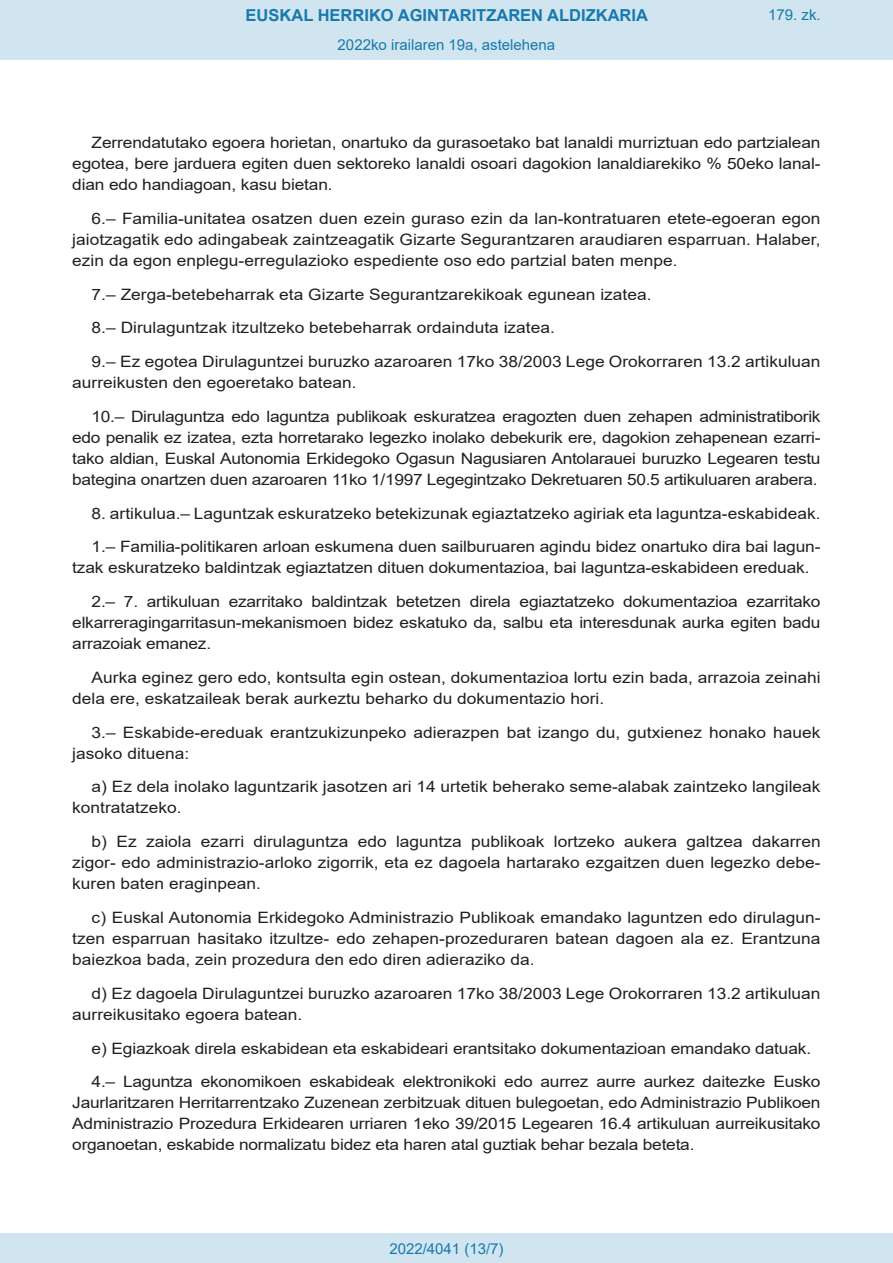
<style>
.page{position:relative;width:893px;height:1263px;background:#fff}
.page>*{position:absolute;margin:0;border:0;box-sizing:border-box;transform-origin:0 0}
.t1{font:700 16.5px "Arial";color:#1879ad}
.BOPVDetalle{font:15.6px/21px "Arial";color:#231f20;text-align:justify;scale:1.11 1}
.Paginacion_Centro{font:15px "Arial";color:#1879ad}
</style>
<div class="page">
<div style="left:0;top:0;width:893px;height:60px;background:#d0e5f0"></div>
<div style="left:0;top:1233px;width:893px;height:30px;background:#d0e5f0"></div>
<p class="t1" style="left:246px;top:3px;width:404px">EUSKAL HERRIKO AGINTARITZAREN ALDIZKARIA</p>
<p class="Paginacion_Centro" style="left:338px;top:35px;width:219px">2022ko irailaren 19a, astelehena</p>
<p class="Paginacion_Centro" style="left:768px;top:5px;width:54px">179. zk.</p>
<p class="BOPVDetalle" style="left:72px;top:132px;width:676px;text-indent:19px">Zerrendatutako egoera horietan, onartuko da gurasoetako bat lanaldi murriztuan edo partzialean egotea, bere jarduera egiten duen sektoreko lanaldi osoari dagokion lanaldiarekiko % 50eko lanal&shy;dian edo handiagoan, kasu bietan.</p>
<p class="BOPVDetalle" style="left:72px;top:208px;width:676px;text-indent:19px">6.– Familia-unitatea osatzen duen ezein guraso ezin da lan-kontratuaren etete-egoeran egon jaiotzagatik edo adingabeak zaintzeagatik Gizarte Segurantzaren araudiaren esparruan. Halaber, ezin da egon enplegu-erregulazioko espediente oso edo partzial baten menpe.</p>
<p class="BOPVDetalle" style="left:92px;top:284px;width:506px">7.– Zerga-betebeharrak eta Gizarte Segurantzarekikoak egunean izatea.</p>
<p class="BOPVDetalle" style="left:92px;top:317px;width:419px">8.– Dirulaguntzak itzultzeko betebeharrak ordainduta izatea.</p>
<p class="BOPVDetalle" style="left:72px;top:351px;width:676px;text-indent:19px">9.– Ez egotea Dirulaguntzei buruzko azaroaren 17ko 38/2003 Lege Orokorraren 13.2 artikuluan aurreikusten den egoeretako batean.</p>
<p class="BOPVDetalle" style="left:72px;top:406px;width:676px;text-indent:19px">10.– Dirulaguntza edo laguntza publikoak eskuratzea eragozten duen zehapen administratiborik edo penalik ez izatea, ezta horretarako legezko inolako debekurik ere, dagokion zehapenean ezarri&shy;tako aldian, Euskal Autonomia Erkidegoko Ogasun Nagusiaren Antolarauei buruzko Legearen testu bategina onartzen duen azaroaren 11ko 1/1997 Legegintzako Dekretuaren 50.5 artikuluaren arabera.</p>
<p class="BOPVDetalle" style="left:92px;top:503px;width:658px">8. artikulua.– Laguntzak eskuratzeko betekizunak egiaztatzeko agiriak eta laguntza-eskabideak.</p>
<p class="BOPVDetalle" style="left:72px;top:536px;width:676px;text-indent:19px">1.– Familia-politikaren arloan eskumena duen sailburuaren agindu bidez onartuko dira bai lagun&shy;tzak eskuratzeko baldintzak egiaztatzen dituen dokumentazioa, bai laguntza-eskabideen ereduak.</p>
<p class="BOPVDetalle" style="left:72px;top:591px;width:676px;text-indent:19px">2.– 7. artikuluan ezarritako baldintzak betetzen direla egiaztatzeko dokumentazioa ezarritako elkarreragingarritasun-mekanismoen bidez eskatuko da, salbu eta interesdunak aurka egiten badu arrazoiak emanez.</p>
<p class="BOPVDetalle" style="left:72px;top:667px;width:676px;text-indent:19px">Aurka eginez gero edo, kontsulta egin ostean, dokumentazioa lortu ezin bada, arrazoia zeinahi dela ere, eskatzaileak berak aurkeztu beharko du dokumentazio hori.</p>
<p class="BOPVDetalle" style="left:72px;top:722px;width:676px;text-indent:19px">3.– Eskabide-ereduak erantzukizunpeko adierazpen bat izango du, gutxienez honako hauek jasoko dituena:</p>
<p class="BOPVDetalle" style="left:72px;top:776px;width:676px;text-indent:19px">a) Ez dela inolako laguntzarik jasotzen ari 14 urtetik beherako seme-alabak zaintzeko langileak kontratatzeko.</p>
<p class="BOPVDetalle" style="left:72px;top:831px;width:676px;text-indent:19px">b) Ez zaiola ezarri dirulaguntza edo laguntza publikoak lortzeko aukera galtzea dakarren zigor- edo administrazio-arloko zigorrik, eta ez dagoela hartarako ezgaitzen duen legezko debe&shy;kuren baten eraginpean.</p>
<p class="BOPVDetalle" style="left:72px;top:907px;width:676px;text-indent:19px">c) Euskal Autonomia Erkidegoko Administrazio Publikoak emandako laguntzen edo dirulagun&shy;tzen esparruan hasitako itzultze- edo zehapen-prozeduraren batean dagoen ala ez. Erantzuna baiezkoa bada, zein prozedura den edo diren adieraziko da.</p>
<p class="BOPVDetalle" style="left:72px;top:983px;width:676px;text-indent:19px">d) Ez dagoela Dirulaguntzei buruzko azaroaren 17ko 38/2003 Lege Orokorraren 13.2 artikuluan aurreikusitako egoera batean.</p>
<p class="BOPVDetalle" style="left:92px;top:1037px;width:650px">e) Egiazkoak direla eskabidean eta eskabideari erantsitako dokumentazioan emandako datuak.</p>
<p class="BOPVDetalle" style="left:72px;top:1071px;width:676px;text-indent:19px">4.– Laguntza ekonomikoen eskabideak elektronikoki edo aurrez aurre aurkez daitezke Eusko Jaurlaritzaren Herritarrentzako Zuzenean zerbitzuak dituen bulegoetan, edo Administrazio Publikoen Administrazio Prozedura Erkidearen urriaren 1eko 39/2015 Legearen 16.4 artikuluan aurreikusitako organoetan, eskabide normalizatu bidez eta haren atal guztiak behar bezala beteta.</p>
<p class="Paginacion_Centro" style="left:389px;top:1238px;width:116px">2022/4041 (13/7)</p>
</div>
